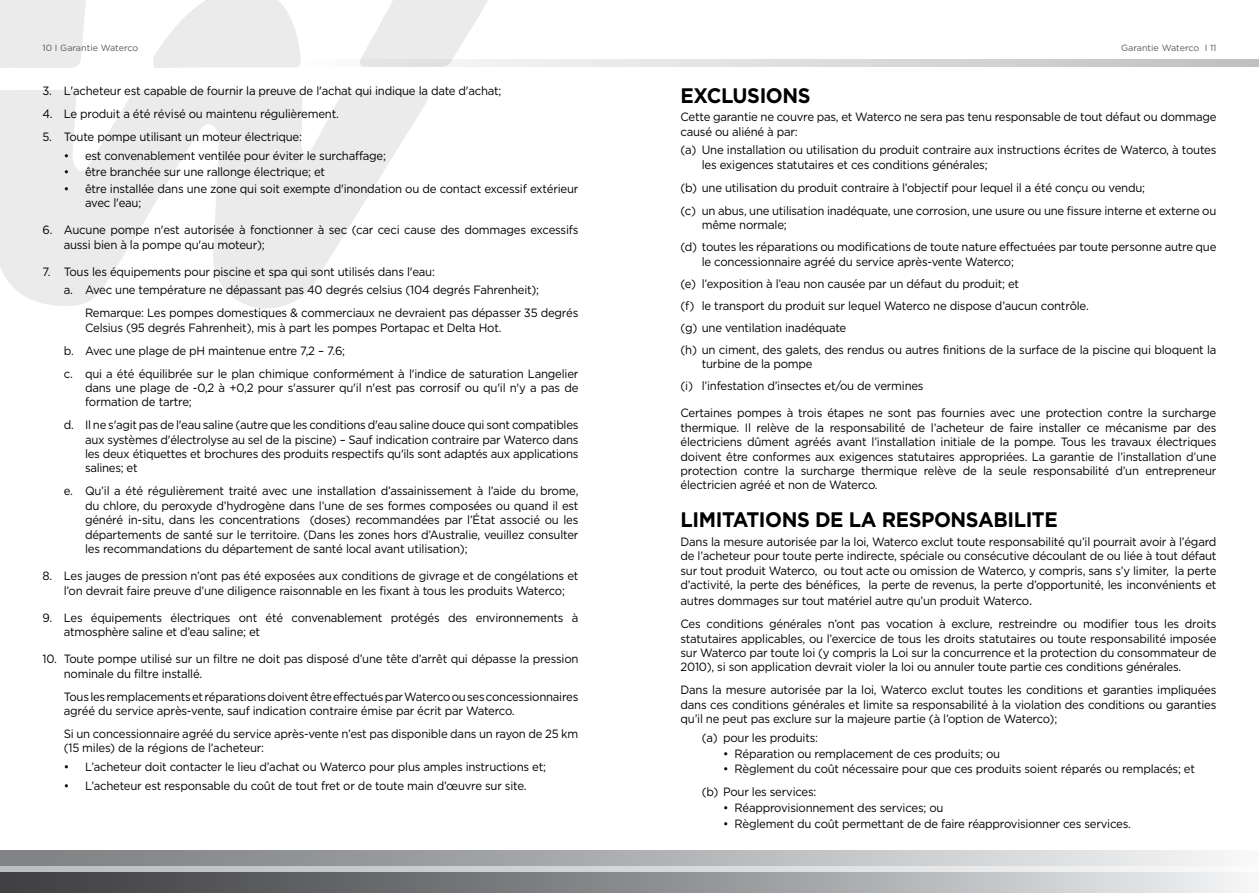
<style>
.page{position:relative;width:1259px;height:893px;background:#fff}
.page>*{position:absolute;margin:0;border:0;box-sizing:border-box;transform-origin:0 0}
.t1{font:700 21px "Gotham HTF";letter-spacing:-.02em;color:#000;scale:.95 1}
.t2{font:12px/14.4px "Gotham HTF";letter-spacing:-.02em;color:#000;scale:.95 1}
.t3{font:9px "Gotham HTF";color:#58595b}
.s1{font-size:13.5px}
</style>
<div class="page">
<svg style="left:492px;top:60px;width:767px;height:6px;background:#d7d9da"></svg>
<div style="left:0;top:0;width:86px;height:68px;background:#ebebec"></div>
<svg style="left:0;top:90px;width:428px;height:219px;fill:#ebebec"></svg>
<svg style="left:153px;top:0;width:148px;height:68px"></svg>
<svg style="left:360px;top:0;width:132px;height:67px"></svg>
<div style="left:0;top:872px;width:1259px;height:21px;background:linear-gradient(to right,#343437,#ebedef)"></div>
<svg style="left:0;top:865px;width:1222px;height:7px;background:#d0d1d3"></svg>
<svg style="left:0;top:850px;width:1222px;height:15px;background:#b0b2b4"></svg>
<p class="t3" style="left:43px;top:43px;width:97px">10 I Garantie Waterco</p>
<p class="t3" style="left:1121px;top:43px;width:97px">Garantie Waterco I 11</p>
<p class="t2" style="left:43px;top:84px;width:485px">3. L'acheteur est capable de fournir la preuve de l'achat qui indique la date d'achat;</p>
<p class="t2" style="left:43px;top:106px;width:313px">4. Le produit a été révisé ou maintenu régulièrement.</p>
<p class="t2" style="left:43px;top:129px;width:275px">5. Toute pompe utilisant un moteur électrique:</p>
<p class="t2" style="left:64px;top:148px;width:341px">• est convenablement ventilée pour éviter le surchaffage;</p>
<p class="t2" style="left:64px;top:165px;width:277px">• être branchée sur une rallonge électrique; et</p>
<p class="t2" style="left:85px;top:181px;width:521px;text-indent:-21px">• être installée dans une zone qui soit exempte d'inondation ou de contact excessif extérieur avec l'eau;</p>
<p class="t2" style="left:64px;top:223px;width:543px;text-indent:-21px">6. Aucune pompe n'est autorisée à fonctionner à sec (car ceci cause des dommages excessifs aussi bien à la pompe qu'au moteur);</p>
<p class="t2" style="left:64px;top:262px;width:502px;line-height:18.6px;text-indent:-21px">7. Tous les équipements pour piscine et spa qui sont utilisés dans l'eau:<br>a. Avec une température ne dépassant pas 40 degrés celsius (104 degrés Fahrenheit);</p>
<p class="t2" style="left:85px;top:306px;width:521px">Remarque: Les pompes domestiques &amp; commerciaux ne devraient pas dépasser 35 degrés<br>Celsius (95 degrés Fahrenheit), mis à part les pompes Portapac et Delta Hot.</p>
<p class="t2" style="left:64px;top:339px;width:543px;line-height:23px">b. Avec une plage de pH maintenue entre 7,2 – 7.6;<br>c. qui a été équilibrée sur le plan chimique conformément à l'indice de saturation Langelier</p>
<p class="t2" style="left:85px;top:380px;width:521px">dans une plage de -0,2 à +0,2 pour s'assurer qu'il n'est pas corrosif ou qu'il n'y a pas de formation de tartre;</p>
<p class="t2" style="left:85px;top:418px;width:521px;text-align:justify;text-indent:-21px">d. Il ne s'agit pas de l'eau saline (autre que les conditions d'eau saline douce qui sont compatibles aux systèmes d'électrolyse au sel de la piscine) – Sauf indication contraire par Waterco dans les deux étiquettes et brochures des produits respectifs qu'ils sont adaptés aux applications salines; et</p>
<p class="t2" style="left:85px;top:484px;width:521px;text-align:justify;text-indent:-21px">e. Qu’il a été régulièrement traité avec une installation d’assainissement à l’aide du brome, du chlore, du peroxyde d’hydrogène dans l’une de ses formes composées ou quand il est généré in-situ, dans les concentrations (doses) recommandées par l’État associé ou les départements de santé sur le territoire. (Dans les zones hors d’Australie, veuillez consulter les recommandations du département de santé local avant utilisation);</p>
<p class="t2" style="left:64px;top:568px;width:543px;text-indent:-21px">8. Les jauges de pression n’ont pas été exposées aux conditions de givrage et de congélations et l’on devrait faire preuve d’une diligence raisonnable en les fixant à tous les produits Waterco;</p>
<p class="t2" style="left:64px;top:610px;width:543px;text-indent:-21px">9. Les équipements électriques ont été convenablement protégés des environnements à atmosphère saline et d’eau saline; et</p>
<p class="t2" style="left:64px;top:652px;width:543px;text-indent:-21px">10. Toute pompe utilisé sur un filtre ne doit pas disposé d’une tête d’arrêt qui dépasse la pression nominale du filtre installé.</p>
<p class="t2" style="left:64px;top:689px;width:543px">Tous les remplacements et réparations doivent être effectués par Waterco ou ses concessionnaires agréé du service après-vente, sauf indication contraire émise par écrit par Waterco.</p>
<p class="t2" style="left:64px;top:726px;width:543px">Si un concessionnaire agréé du service après-vente n’est pas disponible dans un rayon de 25 km (15 miles) de la régions de l’acheteur:</p>
<p class="t2" style="left:64px;top:759px;width:509px">• L’acheteur doit contacter le lieu d’achat ou Waterco pour plus amples instructions et;</p>
<p class="t2" style="left:64px;top:778px;width:489px">• L’acheteur est responsable du coût de tout fret or de toute main d’œuvre sur site.</p>
<h1 class="t1" style="left:680px;top:83px;width:138px">EXCLUSIONS</h1>
<p class="t2" style="left:680px;top:110px;width:566px">Cette garantie ne couvre pas, et Waterco ne sera pas tenu responsable de tout défaut ou dommage causé ou aliéné à par:</p>
<p class="t2" style="left:702px;top:143px;width:543px;text-indent:-21px">(a) U ne installation ou utilisation du produit contraire aux instructions écrites de Waterco, à toutes les exigences statutaires et ces conditions générales;</p>
<p class="t2" style="left:680px;top:176px;width:565px;line-height:23px">(b) une utilisation du produit contraire à l’objectif pour lequel il a été conçu ou vendu;<br>(c) un abus, une utilisation inadéquate, une corrosion, une usure ou une fissure interne et externe ou</p>
<p class="t2" style="left:680px;top:214px;width:566px;line-height:22px;text-indent:21px">même normale;<br>(d) toutes les réparations ou modifications de toute nature effectuées par toute personne autre que</p>
<p class="t2" style="left:680px;top:250px;width:565px;line-height:22px;text-indent:21px">le concessionnaire agréé du service après-vente Waterco;<br>(e) l’exposition à l’eau non causée par un défaut du produit; et<br>(f) le transport du produit sur lequel Waterco ne dispose d’aucun contrôle.<br>(g) une ventilation inadéquate<br>(h) un ciment, des galets, des rendus ou autres finitions de la surface de la piscine qui bloquent la</p>
<p class="t2" style="left:680px;top:353px;width:257px;line-height:22px;text-indent:21px">turbine de la pompe<br>(i) l’infestation d’insectes et/ou de vermines</p>
<p class="t2" style="left:680px;top:406px;width:565px;text-align:justify">Certaines pompes à trois étapes ne sont pas fournies avec une protection contre la surcharge thermique. Il relève de la responsabilité de l’acheteur de faire installer ce mécanisme par des électriciens dûment agréés avant l’installation initiale de la pompe. Tous les travaux électriques doivent être conformes aux exigences statutaires appropriées. La garantie de l’installation d’une protection contre la surcharge thermique relève de la seule responsabilité d’un entrepreneur électricien agréé et non de Waterco.</p>
<h1 class="t1" style="left:680px;top:508px;width:399px">LIMITATIONS DE LA RESPONSABILITE</h1>
<p class="t2" style="left:680px;top:534px;width:565px;text-align:justify">Dans la mesure autorisée par la loi, Waterco exclut toute responsabilité qu’il pourrait avoir à l’égard de l’acheteur pour toute perte indirecte, spéciale ou consécutive découlant de ou liée à tout défaut sur tout produit Waterco, ou tout acte ou omission de Waterco, y compris, sans s’y limiter, la perte d’activité, la perte des bénéfices, la perte de revenus, la perte d’opportunité, les inconvénients et</p>
<p class="t2" style="left:680px;top:589px;width:565px;line-height:23px">autres dommages sur tout matériel autre qu’un produit Waterco<span class="s1">.<br></span>Ces conditions générales n’ont pas vocation à exclure, restreindre ou modifier tous les droits</p>
<p class="t2" style="left:680px;top:631px;width:565px;text-align:justify">statutaires applicables, ou l’exercice de tous les droits statutaires ou toute responsabilité imposée sur Waterco par toute loi (y compris la Loi sur la concurrence et la protection du consommateur de 2010), si son application devrait violer la loi ou annuler toute partie ces conditions générales.</p>
<p class="t2" style="left:680px;top:683px;width:565px;text-align:justify">Dans la mesure autorisée par la loi, Waterco exclut toutes les conditions et garanties impliquées dans ces conditions générales et limite sa responsabilité à la violation des conditions ou garanties qu’il ne peut pas exclure sur la majeure partie (à l’option de Waterco);</p>
<p class="t2" style="left:702px;top:730px;width:124px">(a) pour les produits:</p>
<p class="t2" style="left:723px;top:747px;width:293px">• Réparation ou remplacement de ces produits; ou</p>
<p class="t2" style="left:702px;top:757px;width:521px;line-height:23px;text-indent:21px">• Règlement du coût nécessaire pour que ces produits soient réparés ou remplacés; et (b) Pour les services:</p>
<p class="t2" style="left:723px;top:801px;width:234px">• Réapprovisionnement des services; ou</p>
<p class="t2" style="left:723px;top:817px;width:431px">• Règlement du coût permettant de de faire réapprovisionner ces services.</p>
</div>
